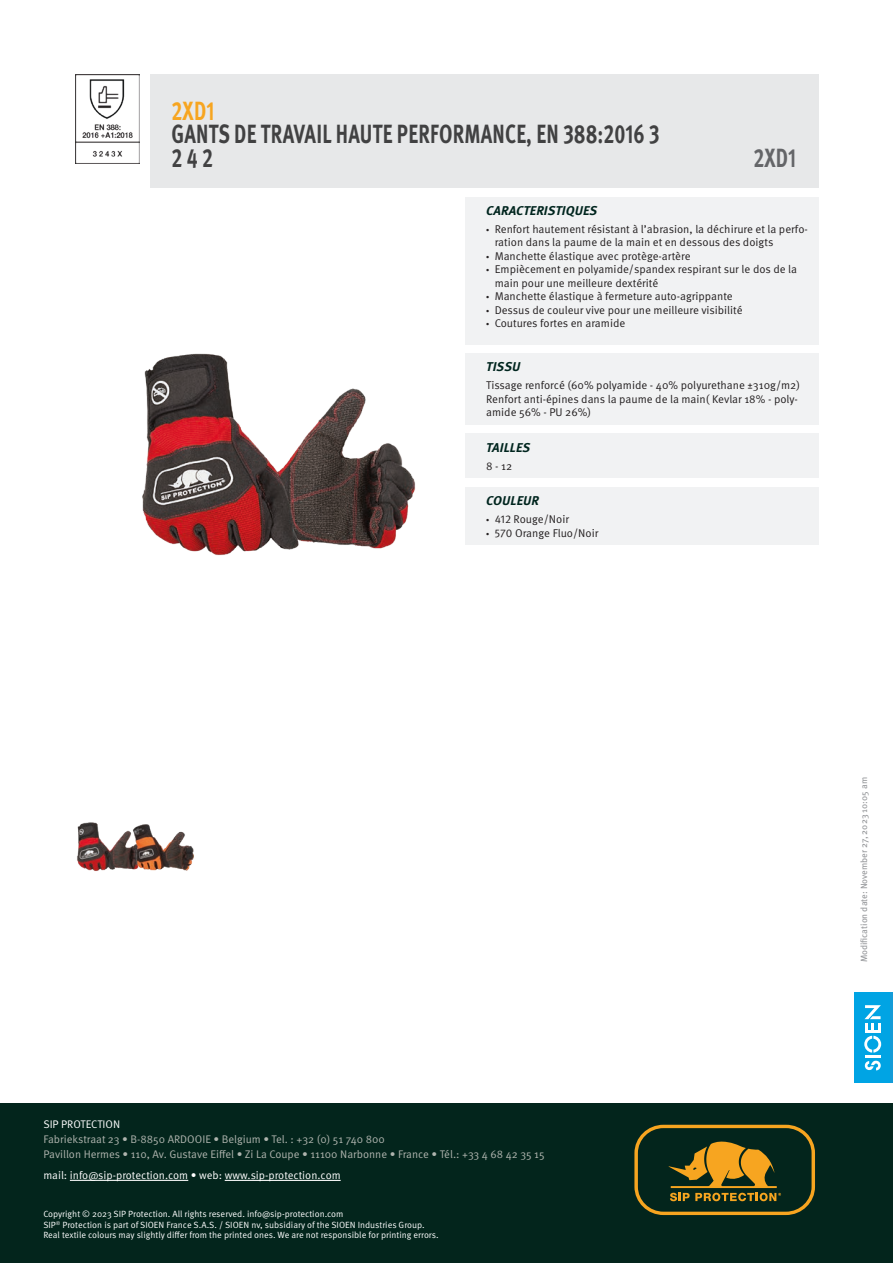
<style>
.page{position:relative;width:893px;height:1263px;background:#fff}
.page>*{position:absolute;margin:0;border:0;box-sizing:border-box;transform-origin:0 0}
.t1{font:700 26.25px/23.4px "Meta Pro";letter-spacing:.01em;color:#414142;scale:.74 1}
.t2{font:700 26.25px "Meta Pro";color:#f7a520;scale:.74 1}
.t3{font:700 26.25px "Meta Pro";color:#646568;scale:.74 1}
.t4{font:italic 700 12.75px "Meta Pro";letter-spacing:.01em;color:#00251e}
.t5{font:11.25px/13.5px "Meta Pro Norm";color:#231f20}
.t6{font:11.1px/15px "Meta Pro Norm";color:#afb4ae}
.t7{font:11.1px "Meta Pro Norm";color:#fff}
.t8{font:9px/10.5px "Meta Pro Norm";color:#fff}
.t9{font:9px "Meta Pro";color:#949699}
.s1{font-family:"Myriad Pro"}
</style>
<div class="page">
<div style="left:0;top:1103px;width:893px;height:160px;background:#03251c"></div>
<svg style="left:634px;top:1125px;width:181px;height:90px"></svg>
<hr style="left:70px;top:1180px;width:118px;height:1px;background:#fff">
<hr style="left:225px;top:1180px;width:116px;height:1px;background:#fff">
<div style="left:854px;top:992px;width:39px;height:90px;background:#149cd8"></div>
<div style="left:854px;top:992px;width:36px;height:90px;background:#00a4e4"></div>
<svg style="left:865px;top:1061px;width:16px;height:9px"></svg>
<svg style="left:864px;top:1036px;width:17px;height:16px"></svg>
<hr style="left:865px;top:1055px;width:15px;height:3px;background:#fff">
<hr style="left:865px;top:1030px;width:16px;height:3px;background:#fff">
<svg style="left:864px;top:1005px;width:17px;height:24px"></svg>
<div style="left:150px;top:74px;width:669px;height:114px;background:#e7e8e9"></div>
<div style="left:465px;top:197px;width:354px;height:147px;background:#f1f2f3"></div>
<div style="left:465px;top:353px;width:354px;height:72px;background:#f1f2f3"></div>
<div style="left:465px;top:434px;width:354px;height:44px;background:#f1f2f3"></div>
<div style="left:465px;top:487px;width:354px;height:58px;background:#f1f2f3"></div>
<img style="left:77px;top:822px;width:41px;height:49px">
<img style="left:118px;top:824px;width:76px;height:47px">
<img style="left:75px;top:74px;width:65px;height:90px">
<img style="left:142px;top:353px;width:274px;height:203px">
<h1 class="t2" style="left:171px;top:90px;width:60px">2XD1</h1>
<h1 class="t1" style="left:171px;top:121px;width:661px">GANTS DE TRAVAIL HAUTE PERFORMANCE, EN 388:2016 3<br>2 4 2</h1>
<h1 class="t3" style="left:753px;top:137px;width:60px">2XD1</h1>
<p class="t4" style="left:486px;top:201px;width:113px">CARACTERISTIQUES</p>
<p class="t5" style="left:495px;top:221px;width:315px;text-indent:-9px"><span class="s1">•</span> Renfort hautement résistant à l’abrasion, la déchirure et la perfo&shy;ration dans la paume de la main et en dessous des doigts</p>
<p class="t5" style="left:486px;top:248px;width:206px"><span class="s1">•</span> Manchette élastique avec protège-artère</p>
<p class="t5" style="left:495px;top:262px;width:304px;text-indent:-9px"><span class="s1">•</span> Empiècement en polyamide/spandex respirant sur le dos de la main pour une meilleure dextérité</p>
<p class="t5" style="left:486px;top:289px;width:248px"><span class="s1">•</span> Manchette élastique à fermeture auto-agrippante</p>
<p class="t5" style="left:486px;top:302px;width:258px"><span class="s1">•</span> Dessus de couleur vive pour une meilleure visibilité</p>
<p class="t5" style="left:486px;top:316px;width:141px"><span class="s1">•</span> Coutures fortes en aramide</p>
<p class="t4" style="left:486px;top:357px;width:36px">TISSU</p>
<p class="t5" style="left:486px;top:378px;width:315px">Tissage renforcé (60% polyamide - 40% polyurethane ±310g/m2)<br>Renfort anti-épines dans la paume de la main( Kevlar 18% - poly&shy;amide 56% - PU 26%)</p>
<p class="t4" style="left:486px;top:437px;width:46px">TAILLES</p>
<p class="t5" style="left:486px;top:458px;width:28px">8 - 12</p>
<p class="t4" style="left:486px;top:491px;width:54px">COULEUR</p>
<p class="t5" style="left:486px;top:512px;width:84px"><span class="s1">•</span> 412 Rouge/Noir</p>
<p class="t5" style="left:486px;top:525px;width:114px"><span class="s1">•</span> 570 Orange Fluo/Noir</p>
<p class="t7" style="left:43px;top:1116px;width:78px">SIP PROTECTION</p>
<p class="t6" style="left:43px;top:1131px;width:503px">Fabriekstraat 23 • B-8850 ARDOOIE • Belgium • Tel. : +32 (0) 51 740 800<br>Pavillon Hermes • 110, Av. Gustave Eiffel • Zi La Coupe • 11100 Narbonne • France • Tél.: +33 4 68 42 35 15</p>
<p class="t7" style="left:43px;top:1167px;width:299px">mail: info@sip-protection.com • web: www.sip-protection.com</p>
<p class="t8" style="left:43px;top:1208px;width:397px">Copyright © 2023 SIP Protection. All rights reserved. info@sip-protection.com<br>SIP<sup>®</sup> Protection is part of SIOEN France S.A.S. / SIOEN nv, subsidiary of the SIOEN Industries Group.<br>Real textile colours may slightly differ from the printed ones. We are not responsible for printing errors.</p>
<p class="t9" style="left:857px;top:962px;width:187px;rotate:-90deg">Modification date: November 27, 2023 10:05 am</p>
</div>
